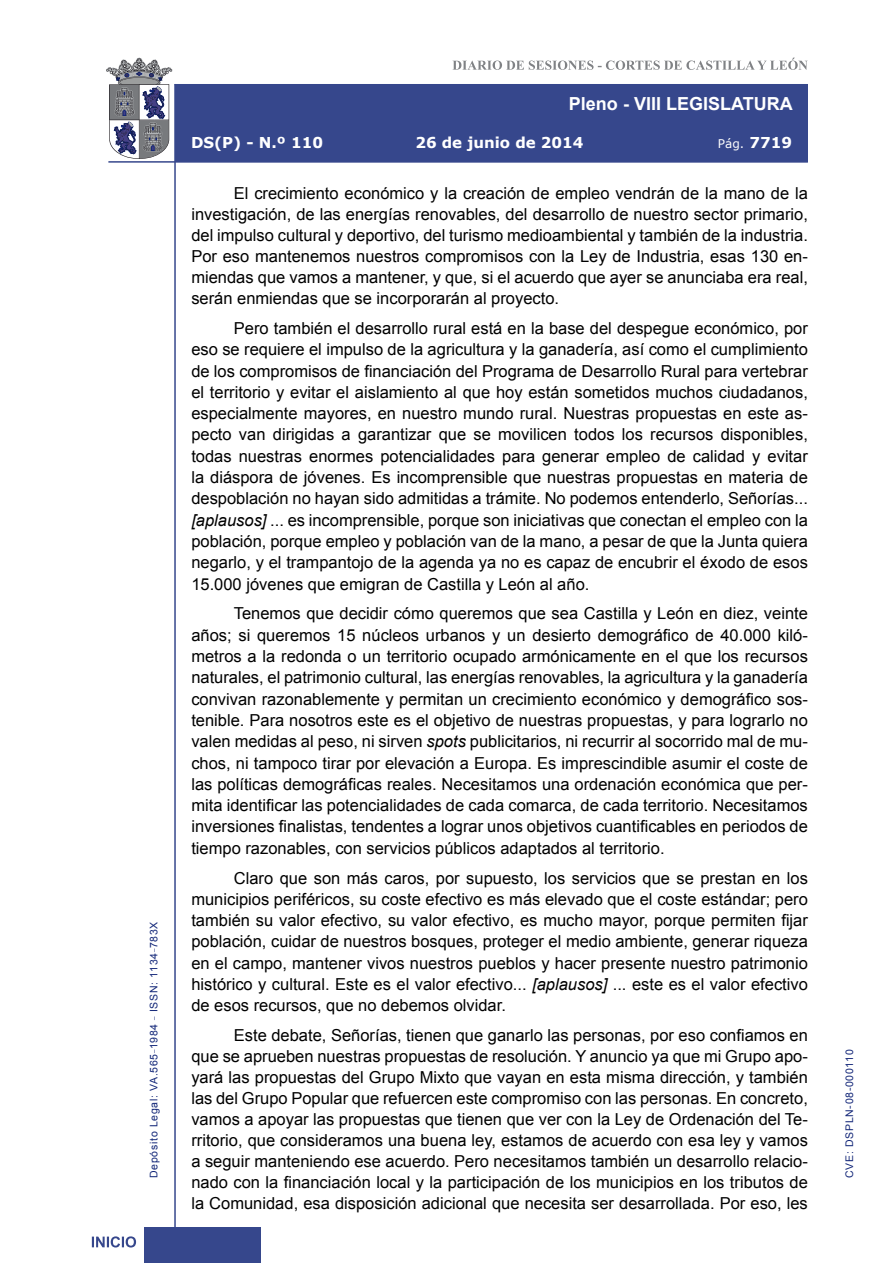
<style>
.page{position:relative;width:893px;height:1263px;background:#fff}
.page>*{position:absolute;margin:0;border:0;box-sizing:border-box;transform-origin:0 0}
.t1{font:700 18px "Arial";color:#fff}
.t2{font:16.5px/21.3px "Arial";color:#000;text-align:justify}
.t3{font:700 15px "Verdana";color:#fff}
.t4{font:12px "Verdana";color:#fff}
.t5{font:10.5px "Arial";letter-spacing:.065em;color:#122678}
.s1{font-weight:700;font-size:15px}
.s2{font-style:italic}
</style>
<div class="page">
<svg style="left:452px;top:58px;width:356px;height:12px"></svg>
<hr style="left:174px;top:84px;width:2px;height:1179px;background:#36478c">
<div style="left:144px;top:1227px;width:117px;height:36px;background:#36478c"></div>
<div style="left:175px;top:84px;width:633px;height:78px;background:#36478c"></div>
<hr style="left:108px;top:161px;width:700px;height:2px;background:#36478c">
<svg style="left:92px;top:1236px;width:44px;height:11px"></svg>
<svg style="left:106px;top:58px;width:66px;height:101px"></svg>
<p class="t5" style="left:147px;top:1178px;width:258px;rotate:-90deg">Depósito Legal: VA.565<sup>_</sup>1984 <sup>_</sup> ISSN: 1134<sup>_</sup>783X</p>
<p class="t1" style="left:569px;top:92px;width:225px">Pleno - VIII LEGISLATURA</p>
<p class="t3" style="left:191px;top:132px;width:134px">DS(P) - N.º 110</p>
<p class="t3" style="left:415px;top:132px;width:170px">26 de junio de 2014</p>
<p class="t4" style="left:718px;top:135px;width:76px">Pág. <span class="s1">7719</span></p>
<p class="t2" style="left:191px;top:183px;width:618px;text-indent:43px">El crecimiento económico y la creación de empleo vendrán de la mano de la investigación, de las energías renovables, del desarrollo de nuestro sector primario, del impulso cultural y deportivo, del turismo medioambiental y también de la industria.<br>Por eso mantenemos nuestros compromisos con la Ley de Industria, esas 130 en&shy;miendas que vamos a mantener, y que, si el acuerdo que ayer se anunciaba era real, serán enmiendas que se incorporarán al proyecto.</p>
<p class="t2" style="left:191px;top:318px;width:618px;text-indent:43px">Pero también el desarrollo rural está en la base del despegue económico, por eso se requiere el impulso de la agricultura y la ganadería, así como el cumplimiento de los compromisos de financiación del Programa de Desarrollo Rural para vertebrar el territorio y evitar el aislamiento al que hoy están sometidos muchos ciudadanos, especialmente mayores, en nuestro mundo rural. Nuestras propuestas en este as&shy;pecto van dirigidas a garantizar que se movilicen todos los recursos disponibles, todas nuestras enormes potencialidades para generar empleo de calidad y evitar la diáspora de jóvenes. Es incomprensible que nuestras propuestas en materia de despoblación no hayan sido admitidas a trámite. No podemos entenderlo, Señorías... <span class="s2">[aplausos]</span> ... es incomprensible, porque son iniciativas que conectan el empleo con la población, porque empleo y población van de la mano, a pesar de que la Junta quiera negarlo, y el trampantojo de la agenda ya no es capaz de encubrir el éxodo de esos 15.000 jóvenes que emigran de Castilla y León al año.</p>
<p class="t2" style="left:191px;top:603px;width:618px;text-indent:43px">Tenemos que decidir cómo queremos que sea Castilla y León en diez, veinte años; si queremos 15 núcleos urbanos y un desierto demográfico de 40.000 kiló&shy;metros a la redonda o un territorio ocupado armónicamente en el que los recursos naturales, el patrimonio cultural, las energías renovables, la agricultura y la ganadería convivan razonablemente y permitan un crecimiento económico y demográfico sos&shy;tenible. Para nosotros este es el objetivo de nuestras propuestas, y para lograrlo no valen medidas al peso, ni sirven <span class="s2">spots</span> publicitarios, ni recurrir al socorrido mal de mu&shy;chos, ni tampoco tirar por elevación a Europa. Es imprescindible asumir el coste de las políticas demográficas reales. Necesitamos una ordenación económica que per&shy;mita identificar las potencialidades de cada comarca, de cada territorio. Necesitamos inversiones finalistas, tendentes a lograr unos objetivos cuantificables en periodos de tiempo razonables, con servicios públicos adaptados al territorio.</p>
<p class="t2" style="left:191px;top:867px;width:618px;text-indent:43px">Claro que son más caros, por supuesto, los servicios que se prestan en los municipios periféricos, su coste efectivo es más elevado que el coste estándar; pero también su valor efectivo, su valor efectivo, es mucho mayor, porque permiten fijar población, cuidar de nuestros bosques, proteger el medio ambiente, generar riqueza en el campo, mantener vivos nuestros pueblos y hacer presente nuestro patrimonio histórico y cultural. Este es el valor efectivo... <span class="s2">[aplausos]</span> ... este es el valor efectivo de esos recursos, que no debemos olvidar.</p>
<p class="t2" style="left:191px;top:1025px;width:618px;text-indent:43px">Este debate, Señorías, tienen que ganarlo las personas, por eso confiamos en que se aprueben nuestras propuestas de resolución. Y anuncio ya que mi Grupo apo&shy;yará las propuestas del Grupo Mixto que vayan en esta misma dirección, y también las del Grupo Popular que refuercen este compromiso con las personas. En concreto, vamos a apoyar las propuestas que tienen que ver con la Ley de Ordenación del Te&shy;rritorio, que consideramos una buena ley, estamos de acuerdo con esa ley y vamos a seguir manteniendo ese acuerdo. Pero necesitamos también un desarrollo relacio&shy;nado con la financiación local y la participación de los municipios en los tributos de la Comunidad, esa disposición adicional que necesita ser desarrollada. Por eso, les</p>
<p class="t5" style="left:843px;top:1178px;width:130px;rotate:-90deg">CVE: DSPLN-08-000110</p>
</div>
